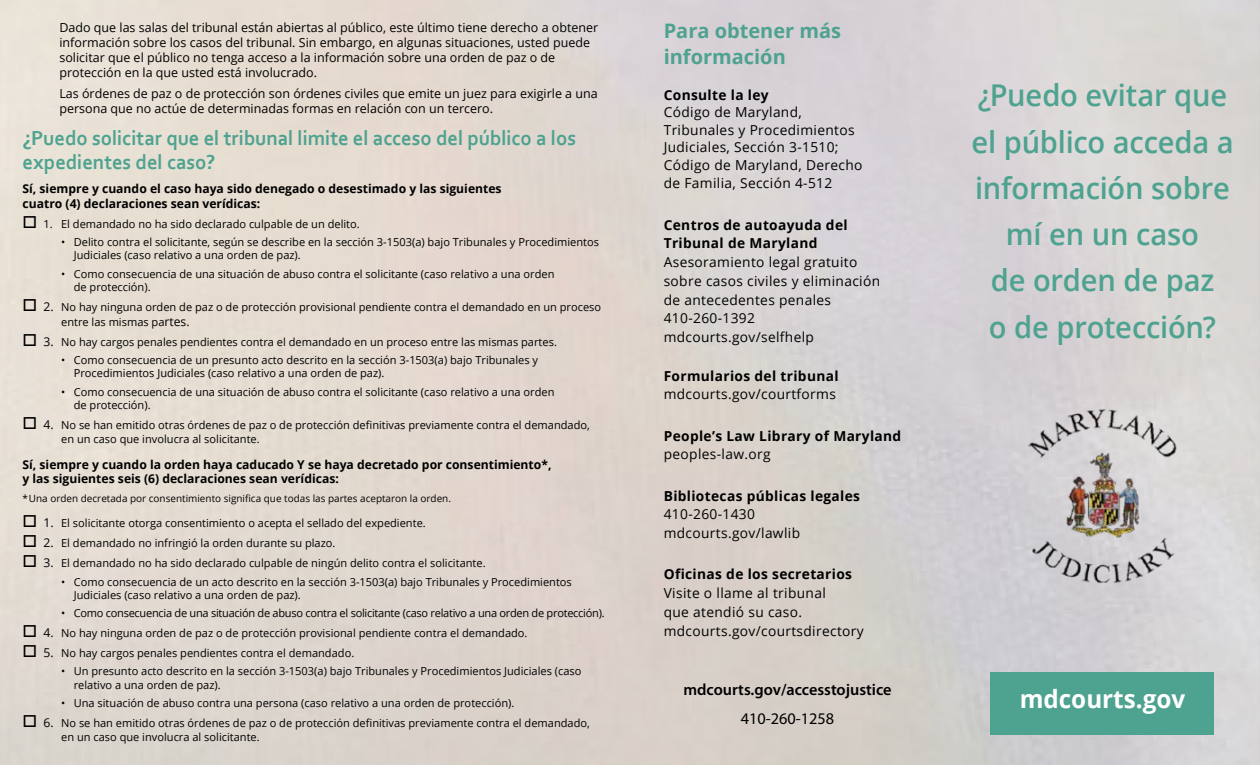
<style>
.page{position:relative;width:1260px;height:765px;background:#fff}
.page>*{position:absolute;margin:0;border:0;box-sizing:border-box;transform-origin:0 0}
.t1{font:600 30px/46.2px "Open Sans";letter-spacing:-.005em;color:#4ea290;text-align:center}
.t2{font:700 25px "Open Sans";color:#fff}
.t3{font:700 21.25px/23.8px "Corbel";letter-spacing:-.005em;color:#4ea290}
.t4{font:700 20px/26.2px "Open Sans";color:#4ea290}
.t5{font:600 16.25px "Myriad Pro";color:#000}
.t6{font:16.25px "Myriad Pro";color:#000}
.t7{font:13.75px/18.8px "Open Sans";letter-spacing:.025em;color:#000}
.t8{font:700 13.75px/18.8px "Open Sans";letter-spacing:.025em;color:#000}
.t9{font:12.5px/15px "Open Sans";color:#000}
.t10{font:700 12.12px/14.4px "Open Sans";color:#000}
.t11{font:11px/13.2px "Open Sans";color:#000}
.t12{font:11px "Open Sans";letter-spacing:-.025em;color:#000}
.t13{font:10px "Open Sans";color:#000}
.s1{font-size:12.12px}
</style>
<div class="page">
<img style="left:0;top:0;width:1260px;height:765px">
<div style="left:991px;top:672px;width:223px;height:62px;background:#4ea290"></div>
<img style="left:1025px;top:405px;width:155px;height:179px">
<svg style="left:37px;top:228px;width:17px;height:1px"></svg>
<svg style="left:37px;top:311px;width:17px;height:1px"></svg>
<svg style="left:37px;top:346px;width:17px;height:1px"></svg>
<svg style="left:37px;top:429px;width:17px;height:1px"></svg>
<svg style="left:37px;top:527px;width:17px;height:1px"></svg>
<svg style="left:37px;top:547px;width:17px;height:1px"></svg>
<svg style="left:37px;top:567px;width:17px;height:1px"></svg>
<svg style="left:37px;top:637px;width:17px;height:1px"></svg>
<svg style="left:37px;top:657px;width:17px;height:1px"></svg>
<svg style="left:37px;top:727px;width:17px;height:1px"></svg>
<p class="t9" style="left:59px;top:20px;width:540px">Dado que las salas del tribunal están abiertas al público, este último tiene derecho a obtener información sobre los casos del tribunal. Sin embargo, en algunas situaciones, usted puede solicitar que el público no tenga acceso a la información sobre una orden de paz o de protección en la que usted está involucrado.</p>
<p class="t9" style="left:59px;top:85px;width:540px">Las órdenes de paz o de protección son órdenes civiles que emite un juez para exigirle a una persona que no actúe de determinadas formas en relación con un tercero.</p>
<h3 class="t3" style="left:22px;top:126px;width:555px">¿Puedo solicitar que el tribunal limite el acceso del público a los expedientes del caso?</h3>
<p class="t10" style="left:22px;top:182px;width:481px">Sí, siempre y cuando el caso haya sido denegado o desestimado y las siguientes cuatro (4) declaraciones sean verídicas:</p>
<p class="t11" style="left:22px;top:217px;width:339px">□ 1. El demandado no ha sido declarado culpable de un delito.</p>
<p class="t11" style="left:74px;top:235px;width:527px;text-indent:-12px">• Delito contra el solicitante, según se describe en la sección 3-1503(a) bajo Tribunales y Procedimientos<br>Judiciales (caso relativo a una orden de paz).</p>
<p class="t11" style="left:74px;top:267px;width:482px;text-indent:-12px">• Como consecuencia de una situación de abuso contra el solicitante (caso relativo a una orden de protección).</p>
<p class="t11" style="left:61px;top:300px;width:541px;line-height:14.4px;text-indent:-39px">□ <span class="s1">2.</span> No hay ninguna orden de paz o de protección provisional pendiente contra el demandado en un proceso entre las mismas pa<span class="s1">rtes.</span></p>
<p class="t11" style="left:22px;top:335px;width:536px">□ <span class="s1">3.</span> No hay cargos penales pendientes contra el demandado en un proceso entre las mismas partes.</p>
<p class="t11" style="left:74px;top:353px;width:466px;text-indent:-12px">• Como consecuencia de un presunto acto descrito en la sección 3-1503(a) bajo Tribunales y<br>Procedimientos Judiciales (caso relativo a una orden de paz).</p>
<p class="t11" style="left:74px;top:385px;width:482px;text-indent:-12px">• Como consecuencia de una situación de abuso contra el solicitante (caso relativo a una orden de protección).</p>
<p class="t11" style="left:61px;top:417px;width:530px;line-height:14.4px;text-indent:-39px">□ <span class="s1">4.</span> No se han emitido otras órdenes de paz o de protección definitivas previamente contra el demandado, en un caso que involucra al solicitante.</p>
<p class="t10" style="left:22px;top:457px;width:531px">Sí, siempre y cuando la orden haya caducado Y se haya decretado por consentimiento*, y las siguientes seis (6) declaraciones sean verídicas:</p>
<p class="t13" style="left:22px;top:492px;width:430px">* Una orden decretada por consentimiento significa que todas las partes aceptaron la orden.</p>
<p class="t11" style="left:22px;top:517px;width:405px">□ <span class="s1">1.</span> El solicitante otorga consentimiento o acepta el sellado del expediente.</p>
<p class="t11" style="left:22px;top:537px;width:315px">□ <span class="s1">2.</span> El demandado no infringió la orden durante su plazo.</p>
<p class="t11" style="left:22px;top:557px;width:465px">□ <span class="s1">3.</span> El demandado no ha sido declarado culpable de ningún delito contra el solicitante.</p>
<p class="t11" style="left:74px;top:575px;width:500px;text-indent:-12px">• Como consecuencia de un acto descrito en la sección 3-1503(a) bajo Tribunales y Procedimientos<br>Judiciales (caso relativo a una orden de paz).</p>
<p class="t12" style="left:61px;top:606px;width:545px">• Como consecuencia de una situación de abuso contra el solicitante (caso relativo a una orden de protección).</p>
<p class="t11" style="left:22px;top:626px;width:507px">□ <span class="s1">4.</span> No hay ninguna orden de paz o de protección provisional pendiente contra el demandado.</p>
<p class="t11" style="left:22px;top:646px;width:333px">□ <span class="s1">5.</span> No hay cargos penales pendientes contra el demandado.</p>
<p class="t11" style="left:74px;top:664px;width:509px;text-indent:-12px">• Un presunto acto descrito en la sección 3-1503(a) bajo Tribunales y Procedimientos Judiciales (caso relativo a una orden de paz).</p>
<p class="t11" style="left:61px;top:696px;width:455px">• Una situación de abuso contra una persona (caso relativo a una orden de protección).</p>
<p class="t11" style="left:61px;top:715px;width:530px;line-height:14.4px;text-indent:-39px">□ <span class="s1">6.</span> No se han emitido otras órdenes de paz o de protección definitivas previamente contra el demandado, en un caso que involucra al solicitante.</p>
<h3 class="t4" style="left:664px;top:17px;width:179px">Para obtener más información</h3>
<p class="t8" style="left:664px;top:85px;width:107px">Consulte la ley</p>
<p class="t7" style="left:664px;top:103px;width:200px;line-height:17.5px">Código de Maryland,<br>Tribunales y Procedimientos<br>Judiciales, Sección 3-1510;<br>Código de Maryland, Derecho</p>
<p class="t7" style="left:664px;top:174px;width:170px">de Familia, Sección 4-512</p>
<p class="t8" style="left:664px;top:215px;width:185px">Centros de autoayuda del<br>Tribunal de Maryland</p>
<p class="t7" style="left:664px;top:252px;width:218px">Asesoramiento legal gratuito sobre casos civiles y eliminación de antecedentes penales<br>410-260-1392 mdcourts.gov/selfhelp</p>
<p class="t8" style="left:664px;top:366px;width:176px">Formularios del tribunal</p>
<p class="t7" style="left:664px;top:385px;width:174px">mdcourts.gov/courtforms</p>
<p class="t8" style="left:664px;top:426px;width:239px">People’s Law Library of Maryland</p>
<p class="t7" style="left:664px;top:445px;width:108px">peoples-law.org</p>
<p class="t8" style="left:664px;top:486px;width:198px">Bibliotecas públicas legales</p>
<p class="t7" style="left:664px;top:505px;width:138px">410-260-1430 mdcourts.gov/lawlib</p>
<p class="t8" style="left:664px;top:565px;width:190px">Oficinas de los secretarios</p>
<p class="t7" style="left:664px;top:583px;width:202px">Visite o llame al tribunal<br>que atendió su caso. mdcourts.gov/courtsdirectory</p>
<h3 class="t5" style="left:683px;top:679px;width:210px">mdcourts.gov/accesstojustice</h3>
<h3 class="t6" style="left:741px;top:709px;width:95px">410-260-1258</h3>
<h1 class="t1" style="left:971px;top:72px;width:264px">¿Puedo evitar que el público acceda a información sobre mí en un caso<br>de orden de paz<br>o de protección?</h1>
<h2 class="t2" style="left:1020px;top:681px;width:167px">mdcourts.gov</h2>
</div>
